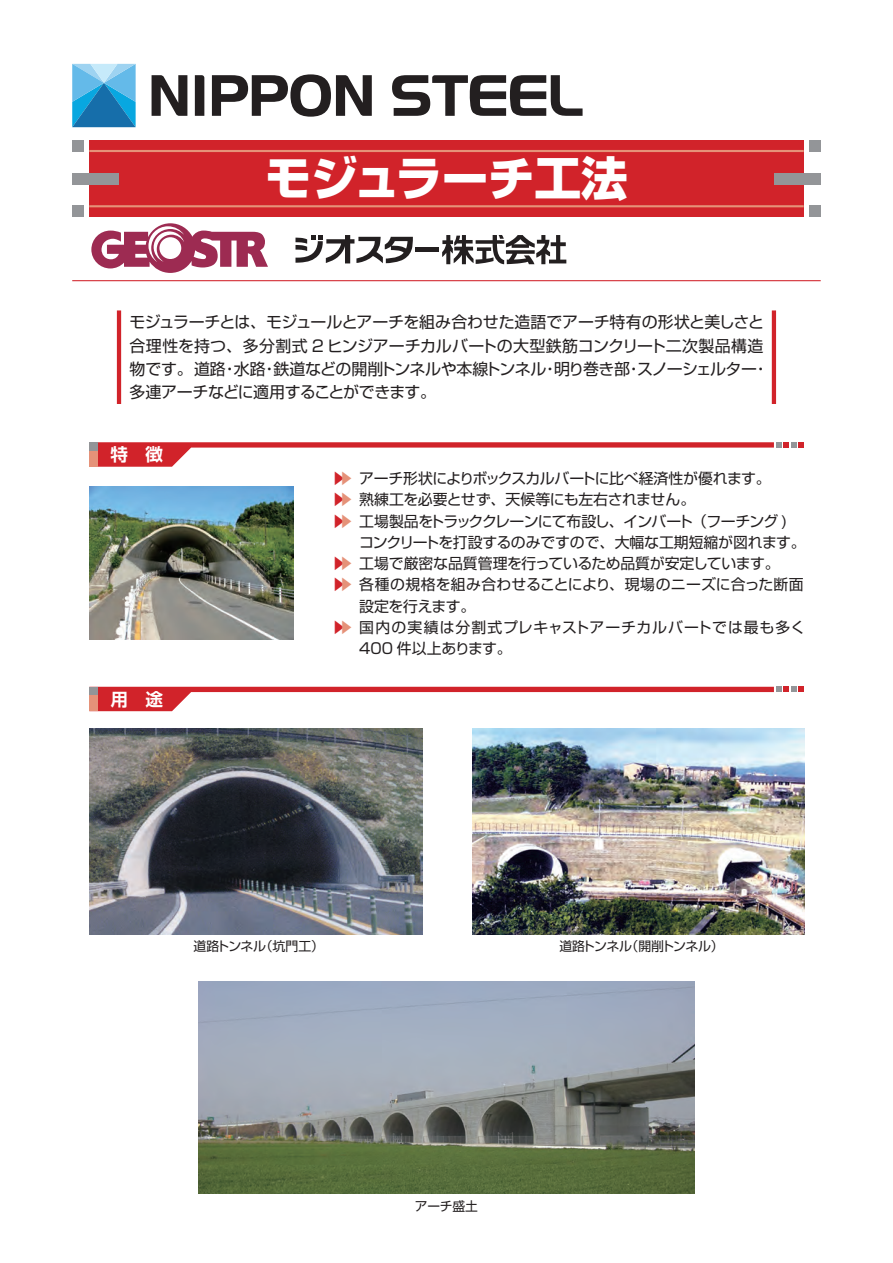
<style>
.page{position:relative;width:893px;height:1263px;background:#fff}
.page>*{position:absolute;margin:0;border:0;box-sizing:border-box;transform-origin:0 0}
.t1{font:46.8px "Shin Go Pro Heavy 90 msp RKSJ H";letter-spacing:-.01em;color:#fff}
.t2{font:17.55px "Shin Go Pro De Bold 90 msp RKSJ H";color:#fff}
.t3{font:15.9px/23.4px "Shin Go Pro Regular 90 msp RKSJ H";letter-spacing:-.02em;color:#231f20}
.t4{font:14.85px "Shin Go Pro Regular 90 msp RKSJ H";letter-spacing:-.01em;color:#231f20}
.t5{font:14.85px "Shin Go Pro Regular 90 msp RKSJ H";letter-spacing:-.03em;color:#231f20}
.t6{font:14.85px "Shin Go Pro Regular 90 msp RKSJ H";letter-spacing:-.05em;color:#231f20}
.t7{font:14.85px "Shin Go Pro Regular 90 msp RKSJ H";letter-spacing:.015em;color:#231f20}
.t8{font:14.85px "Shin Go Pro Regular 90 msp RKSJ H";letter-spacing:-.035em;color:#231f20}
.t9{font:14.85px "Shin Go Pro Regular 90 msp RKSJ H";letter-spacing:.06em;color:#231f20}
.t10{font:12.9px "Shin Go Pro Regular 90 msp RKSJ H";letter-spacing:-.05em;color:#231f20}
.t11{font:12.9px "Shin Go Pro Regular 90 msp RKSJ H";letter-spacing:-.02em;color:#231f20}
.t12{font:12.75px "Shin Go Pro Regular 90 msp RKSJ H";letter-spacing:-.02em;color:#231f20}
.s1{color:#d1232a}
.s2{color:#e59279}
</style>
<div class="page">
<img style="left:89px;top:487px;width:204px;height:153px">
<img style="left:199px;top:981px;width:495px;height:213px">
<img style="left:89px;top:728px;width:333px;height:206px">
<img style="left:472px;top:728px;width:333px;height:206px">
<div style="left:89px;top:140px;width:715px;height:77px;background:#d1232a"></div>
<div style="left:72px;top:173px;width:47px;height:11px;background:#939598"></div>
<div style="left:774px;top:173px;width:47px;height:11px;background:#939598"></div>
<div style="left:72px;top:140px;width:12px;height:12px;background:#939598"></div>
<div style="left:809px;top:140px;width:12px;height:12px;background:#939598"></div>
<div style="left:72px;top:205px;width:12px;height:12px;background:#939598"></div>
<div style="left:809px;top:205px;width:12px;height:12px;background:#939598"></div>
<hr style="left:89px;top:150px;width:715px;height:2px;background:#e59279">
<hr style="left:89px;top:205px;width:715px;height:2px;background:#e59279">
<svg style="left:89px;top:442px;width:715px;height:25px"></svg>
<svg style="left:89px;top:687px;width:715px;height:24px"></svg>
<hr style="left:117px;top:310px;width:4px;height:94px;background:#d1232a">
<hr style="left:772px;top:310px;width:4px;height:94px;background:#d1232a">
<svg style="left:72px;top:64px;width:64px;height:63px;background:#45a2d3"></svg>
<svg style="left:152px;top:75px;width:35px;height:41px"></svg>
<svg style="left:212px;top:74px;width:160px;height:43px"></svg>
<svg style="left:195px;top:75px;width:9px;height:41px"></svg>
<svg style="left:392px;top:75px;width:190px;height:41px"></svg>
<svg style="left:91px;top:223px;width:177px;height:50px"></svg>
<hr style="left:415px;top:247px;width:24px;height:4px;background:#231f20">
<svg style="left:295px;top:235px;width:118px;height:28px"></svg>
<svg style="left:442px;top:235px;width:124px;height:29px"></svg>
<hr style="left:72px;top:280px;width:749px;height:1px;background:#d1232a">
<h1 class="t1" style="left:265px;top:161px;width:364px">モジュラーチ工法</h1>
<p class="t3" style="left:129px;top:313px;width:641px">モジュラーチとは、モジュールとアーチを組み合わせた造語でアーチ特有の形状と美しさと合理性を持つ、多分割式 2 ヒンジアーチカルバートの大型鉄筋コンクリート二次製品構造物です。道路・水路・鉄道などの開削トンネルや本線トンネル・明り巻き部・スノーシェルター・多連アーチなどに適用することができます。</p>
<p class="t2" style="left:110px;top:448px;width:54px">特　徴</p>
<p class="t2" style="left:110px;top:692px;width:54px">用　途</p>
<p class="t8" style="left:332px;top:473px;width:441px"><span class="s1">▶</span><span class="s2">▶</span> アーチ形状によりボックスカルバートに比べ経済性が優れます。</p>
<p class="t5" style="left:332px;top:494px;width:365px"><span class="s1">▶</span><span class="s2">▶</span> 熟練工を必要とせず、天候等にも左右されません。</p>
<p class="t6" style="left:332px;top:515px;width:457px"><span class="s1">▶</span><span class="s2">▶</span> 工場製品をトラッククレーンにて布設し、インバート（フーチング )</p>
<p class="t4" style="left:359px;top:537px;width:448px">コンクリートを打設するのみですので、大幅な工期短縮が図れます。</p>
<p class="t4" style="left:332px;top:558px;width:449px"><span class="s1">▶</span><span class="s2">▶</span> 工場で厳密な品質管理を行っているため品質が安定しています。</p>
<p class="t7" style="left:332px;top:579px;width:473px"><span class="s1">▶</span><span class="s2">▶</span> 各種の規格を組み合わせることにより、現場のニーズに合った断面</p>
<p class="t5" style="left:359px;top:601px;width:118px">設定を行えます。</p>
<p class="t9" style="left:332px;top:622px;width:475px"><span class="s1">▶</span><span class="s2">▶</span> 国内の実績は分割式プレキャストアーチカルバートでは最も多く</p>
<p class="t4" style="left:359px;top:643px;width:154px">400 件以上あります。</p>
<p class="t11" style="left:194px;top:941px;width:132px">道路トンネル（坑門工）</p>
<p class="t10" style="left:559px;top:941px;width:166px">道路トンネル（開削トンネル）</p>
<p class="t12" style="left:415px;top:1202px;width:65px">アーチ盛土</p>
</div>
